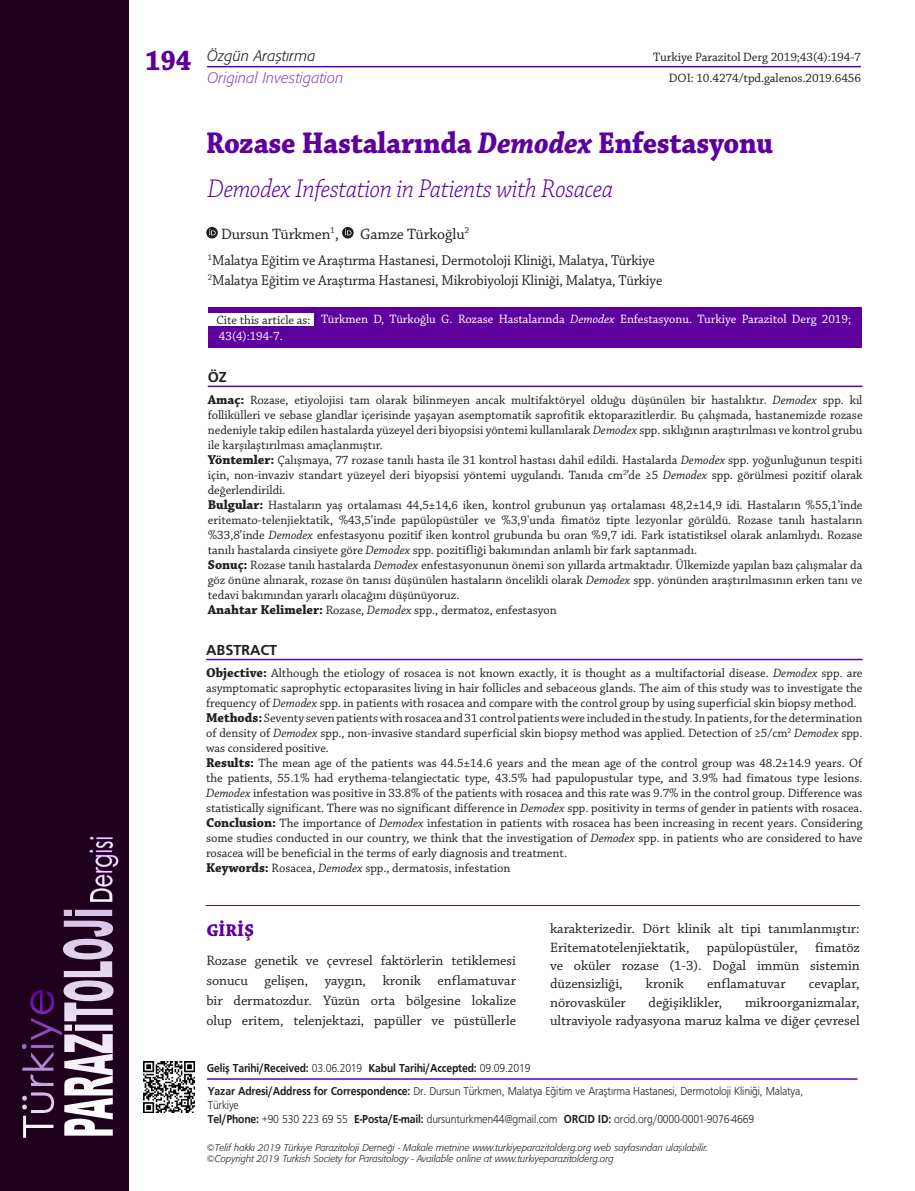
<style>
.page{position:relative;width:915px;height:1191px;background:#fff}
.page>*{position:absolute;margin:0;border:0;box-sizing:border-box;transform-origin:0 0}
.t1{font:900 67.65px "Arial";letter-spacing:.01em;color:#fff;scale:.41 1}
.ANA_BASLIK{font:700 31.5px "Chaparral Pro";letter-spacing:-.01em;color:#5e009e;scale:.92 1}
.t2{font:29.7px "Century Gothic";letter-spacing:.02em;color:#fff;scale:.69 1}
.ALT_BASLIK{font:italic 300 27px "Chaparral Pro";letter-spacing:-.015em;color:#5e009e;scale:.92 1}
.ARA_BASLIK{font:700 18px "Chaparral Pro";letter-spacing:.01em;color:#5e009e}
.YAZARLAR{font:15.75px "Chaparral Pro";letter-spacing:-.01em;color:#231f20}
.KURUMLAR{font:15px "Chaparral Pro";letter-spacing:-.01em;color:#231f20;scale:.95 1}
.t3{font:15px "Formata Light Ita Tr";letter-spacing:.01em;color:#8e4dbb}
.t4{font:15px "Formata Light Ita Tr";letter-spacing:.01em;color:#231f20}
.t5{font:15px "Frugal Bold Tr";letter-spacing:-.01em;color:#231f20}
.YAZI{font:14.25px/18.3px "Chaparral Pro";letter-spacing:-.005em;color:#231f20;text-align:justify}
.OZET{font:12.75px/15px "Chaparral Pro";color:#231f20;text-align:justify}
.OZET-2{font:12.75px "Chaparral Pro";color:#fff}
.ADRES{font:12px/14.2px "Frugal Normal Tr";letter-spacing:-.015em;color:#231f20;scale:.9 1}
.ADRES-2{font:12px "Frugal Bold Tr";letter-spacing:-.015em;color:#231f20;scale:.9 1}
.t6{font:9.75px/11.2px "Formata Light Ita Tr";color:#231f20}
.s1{font-style:italic}
.s2{font-weight:700;font-size:13.5px}
.s3{font-family:"Frugal Normal Tr"}
.s4{font-family:"Frugal Bold Tr"}
</style>
<div class="page">
<div style="left:0;top:0;width:129px;height:1191px;background:#1e001c"></div>
<svg style="left:22px;top:990px;width:40px;height:147px"></svg>
<svg style="left:89px;top:836px;width:30px;height:65px"></svg>
<hr style="left:207px;top:66px;width:653px;height:1px;background:#5e009e">
<hr style="left:207px;top:1078px;width:650px;height:1px;background:#5e009e">
<img style="left:144px;top:1061px;width:51px;height:51px">
<hr style="left:206px;top:659px;width:656px;height:1px;background:#5e009e">
<hr style="left:208px;top:385px;width:654px;height:2px;background:#5e009e">
<div style="left:208px;top:307px;width:653px;height:41px;background:#5e009e"></div>
<div style="left:208px;top:313px;width:105px;height:13px;background:#fff"></div>
<svg style="left:206px;top:227px;width:12px;height:11px"></svg>
<svg style="left:209px;top:229px;width:7px;height:6px"></svg>
<svg style="left:342px;top:227px;width:11px;height:11px"></svg>
<svg style="left:345px;top:229px;width:6px;height:6px"></svg>
<hr style="left:206px;top:905px;width:653px;height:1px;background:#5e009e">
<h3 class="t2" style="left:80px;top:903px;width:98px;rotate:-90deg">Dergisi</h3>
<h1 class="t1" style="left:39px;top:1137px;width:563px;rotate:-90deg">PARAZITOLOJI</h1>
<p class="t4" style="left:207px;top:47px;width:110px">Özgün Araştırma</p>
<p class="t3" style="left:145px;top:69px;width:200px"><sup>194</sup> Original Investigation</p>
<p class="OZET" style="left:653px;top:50px;width:209px">Turkiye Parazitol Derg 2019;43(4):194-7</p>
<p class="OZET" style="left:668px;top:71px;width:194px">DOI: 10.4274/tpd.galenos.2019.6456</p>
<p class="ANA_BASLIK" style="left:206px;top:125px;width:618px">Rozase Hastalarında <span class="s1">Demodex</span> Enfestasyonu</p>
<p class="ALT_BASLIK" style="left:207px;top:174px;width:442px">Demodex Infestation in Patients with Rosacea</p>
<p class="YAZARLAR" style="left:221px;top:225px;width:119px">Dursun Türkmen<sup>1</sup>,</p>
<p class="YAZARLAR" style="left:360px;top:225px;width:111px">Gamze Türkoğlu<sup>2</sup></p>
<p class="KURUMLAR" style="left:208px;top:251px;width:472px"><sup>1</sup>Malatya Eğitim ve Araştırma Hastanesi, Dermotoloji Kliniği, Malatya, Türkiye</p>
<p class="KURUMLAR" style="left:208px;top:272px;width:480px"><sup>2</sup>Malatya Eğitim ve Araştırma Hastanesi, Mikrobiyoloji Kliniği, Malatya, Türkiye</p>
<p class="OZET" style="left:216px;top:313px;width:96px">Cite this article as:</p>
<p class="OZET-2" style="left:321px;top:312px;width:531px">Türkmen D, Türkoğlu G. Rozase Hastalarında <span class="s1">Demodex</span> Enfestasyonu. Turkiye Parazitol Derg 2019;</p>
<p class="OZET-2" style="left:219px;top:329px;width:65px">43(4):194-7.</p>
<p class="t5" style="left:208px;top:368px;width:21px">ÖZ</p>
<p class="OZET" style="left:208px;top:393px;width:656px"><span class="s2">Amaç:</span> Rozase, etiyolojisi tam olarak bilinmeyen ancak multifaktöryel olduğu düşünülen bir hastalıktır. <span class="s1">Demodex</span> spp. kıl follikülleri ve sebase glandlar içerisinde yaşayan asemptomatik saprofitik ektoparazitlerdir. Bu çalışmada, hastanemizde rozase nedeniyle takip edilen hastalarda yüzeyel deri biyopsisi yöntemi kullanılarak <span class="s1">Demodex</span> spp. sıklığının araştırılması ve kontrol grubu ile karşılaştırılması amaçlanmıştır.</p>
<p class="OZET" style="left:208px;top:453px;width:656px"><span class="s2">Yöntemler:</span> Çalışmaya, 77 rozase tanılı hasta ile 31 kontrol hastası dahil edildi. Hastalarda <span class="s1">Demodex</span> spp. yoğunluğunun tespiti için, non-invaziv standart yüzeyel deri biyopsisi yöntemi uygulandı. Tanıda cm<sup>2</sup>’de ≥5 <span class="s1">Demodex</span> spp. görülmesi pozitif olarak değerlendirildi.</p>
<p class="OZET" style="left:208px;top:498px;width:656px"><span class="s2">Bulgular:</span> Hastaların yaş ortalaması 44,5±14,6 iken, kontrol grubunun yaş ortalaması 48,2±14,9 idi. Hastaların %55,1’inde eritemato-telenjiektatik, %43,5’inde papülopüstüler ve %3,9'unda fimatöz tipte lezyonlar görüldü. Rozase tanılı hastaların %33,8’inde <span class="s1">Demodex</span> enfestasyonu pozitif iken kontrol grubunda bu oran %9,7 idi. Fark istatistiksel olarak anlamlıydı. Rozase tanılı hastalarda cinsiyete göre <span class="s1">Demodex</span> spp. pozitifliği bakımından anlamlı bir fark saptanmadı.</p>
<p class="OZET" style="left:208px;top:558px;width:656px"><span class="s2">Sonuç:</span> Rozase tanılı hastalarda <span class="s1">Demodex</span> enfestasyonunun önemi son yıllarda artmaktadır. Ülkemizde yapılan bazı çalışmalar da göz önüne alınarak, rozase ön tanısı düşünülen hastaların öncelikli olarak <span class="s1">Demodex</span> spp. yönünden araştırılmasının erken tanı ve tedavi bakımından yararlı olacağını düşünüyoruz.</p>
<p class="OZET" style="left:208px;top:603px;width:350px"><span class="s2">Anahtar Kelimeler:</span> Rozase, <span class="s1">Demodex</span> spp., dermatoz, enfestasyon</p>
<p class="t5" style="left:206px;top:642px;width:72px">ABSTRACT</p>
<p class="OZET" style="left:206px;top:666px;width:657px"><span class="s2">Objective:</span> Although the etiology of rosacea is not known exactly, it is thought as a multifactorial disease. <span class="s1">Demodex</span> spp. are asymptomatic saprophytic ectoparasites living in hair follicles and sebaceous glands. The aim of this study was to investigate the frequency of <span class="s1">Demodex</span> spp. in patients with rosacea and compare with the control group by using superficial skin biopsy method.</p>
<p class="OZET" style="left:206px;top:711px;width:657px"><span class="s2">Methods:</span> Seventy seven patients with rosacea and 31 control patients were included in the study. In patients, for the determination of density of <span class="s1">Demodex</span> spp., non-invasive standard superficial skin biopsy method was applied. Detection of ≥5/cm<sup>2</sup> <span class="s1">Demodex</span> spp. was considered positive.</p>
<p class="OZET" style="left:206px;top:756px;width:657px"><span class="s2">Results:</span> The mean age of the patients was 44.5±14.6 years and the mean age of the control group was 48.2±14.9 years. Of the patients, 55.1% had erythema-telangiectatic type, 43.5% had papulopustular type, and 3.9% had fimatous type lesions.<br><span class="s1">Demodex</span> infestation was positive in 33.8% of the patients with rosacea and this rate was 9.7% in the control group. Difference was statistically significant. There was no significant difference in <span class="s1">Demodex</span> spp. positivity in terms of gender in patients with rosacea.</p>
<p class="OZET" style="left:206px;top:816px;width:657px"><span class="s2">Conclusion:</span> The importance of <span class="s1">Demodex</span> infestation in patients with rosacea has been increasing in recent years. Considering some studies conducted in our country, we think that the investigation of <span class="s1">Demodex</span> spp. in patients who are considered to have rosacea will be beneficial in the terms of early diagnosis and treatment.</p>
<p class="OZET" style="left:206px;top:861px;width:306px"><span class="s2">Keywords:</span> Rosacea, <span class="s1">Demodex</span> spp., dermatosis, infestation</p>
<p class="ARA_BASLIK" style="left:206px;top:920px;width:49px">GİRİŞ</p>
<p class="YAZI" style="left:206px;top:950px;width:311px;line-height:20.1px">Rozase genetik ve çevresel faktörlerin tetiklemesi sonucu gelişen, yaygın, kronik enflamatuvar bir dermatozdur. Yüzün orta bölgesine lokalize olup eritem, telenjektazi, papüller ve püstüllerle</p>
<p class="YAZI" style="left:550px;top:920px;width:311px">karakterizedir. Dört klinik alt tipi tanımlanmıştır:<br>Eritematotelenjiektatik, papülopüstüler, fimatöz ve oküler rozase (1-3). Doğal immün sistemin düzensizliği,</p>
<p class="YAZI" style="left:645px;top:975px;width:40px">kronik</p>
<p class="YAZI" style="left:707px;top:975px;width:80px">enflamatuvar</p>
<p class="YAZI" style="left:808px;top:975px;width:52px">cevaplar,</p>
<p class="YAZI" style="left:550px;top:993px;width:311px;text-align:right">mikroorganizmalar,<br>ultraviyole radyasyona maruz kalma ve diğer çevresel</p>
<p class="YAZI" style="left:550px;top:993px;width:77px">nörovasküler</p>
<p class="YAZI" style="left:648px;top:993px;width:75px">değişiklikler,</p>
<p class="ADRES-2" style="left:207px;top:1060px;width:361px">Geliş Tarihi/Received: <span class="s3">03.06.2019</span> Kabul Tarihi/Accepted: <span class="s3">09.09.2019</span></p>
<p class="ADRES" style="left:208px;top:1083px;width:662px"><span class="s4">Yazar Adresi/Address for Correspondence:</span> Dr. Dursun Türkmen, Malatya Eğitim ve Araştırma Hastanesi, Dermotoloji Kliniği, Malatya,<br>Türkiye<br><span class="s4">Tel/Phone:</span> +90 530 223 69 55 <span class="s4">E-Posta/E-mail:</span> dursunturkmen44@gmail.com <span class="s4">ORCID ID:</span> orcid.org/0000-0001-9076-4669</p>
<p class="t6" style="left:207px;top:1142px;width:502px">©Telif hakkı 2019 Türkiye Parazitoloji Derneği - Makale metnine www.turkiyeparazitolderg.org web sayfasından ulaşılabilir. ©Copyright 2019 Turkish Society for Parasitology - Available online at www.turkiyeparazitolderg.org</p>
</div>
